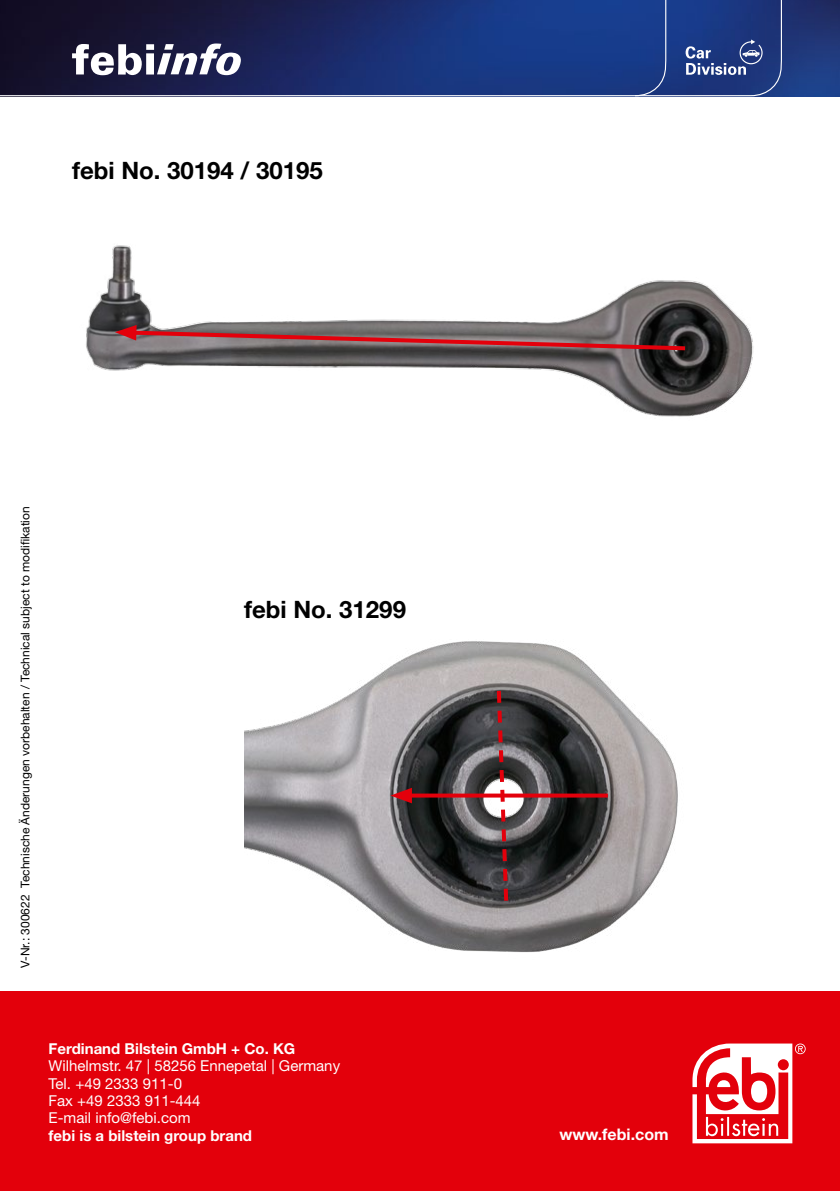
<style>
.page{position:relative;width:840px;height:1191px;background:#fff}
.page>*{position:absolute;margin:0;border:0;box-sizing:border-box;transform-origin:0 0}
.t1{font:700 24px "Helvetica Neue LT Std";color:#000}
.t2{font:700 16px "Helvetica Neue LT Std";color:#fff}
.t3{font:15px/17.4px "Helvetica Neue LT Std";color:#fff}
.t4{font:700 15px "Helvetica Neue LT Std";color:#fff}
.t5{font:12px "Helvetica Neue LT Std";color:#000}
</style>
<div class="page">
<img style="left:86px;top:245px;width:668px;height:172px">
<img style="left:244px;top:641px;width:434px;height:311px">
<img style="left:782px;top:0;width:57px;height:96px">
<svg style="left:0;top:0;width:782px;height:97px;background:#1b2d67"></svg>
<svg style="left:633px;top:0;width:33px;height:97px;background:#21438d"></svg>
<svg style="left:685px;top:39px;width:77px;height:36px;background:#495e98"></svg>
<svg style="left:72px;top:43px;width:169px;height:32px"></svg>
<div style="left:0;top:991px;width:839px;height:200px;background:#e3000b"></div>
<svg style="left:692px;top:1043px;width:113px;height:100px"></svg>
<svg style="left:115px;top:325px;width:573px;height:27px;background:#7e595b"></svg>
<svg style="left:494px;top:687px;width:16px;height:217px;background:#765457"></svg>
<svg style="left:411px;top:793px;width:196px;height:4px"></svg>
<svg style="left:390px;top:787px;width:21px;height:16px"></svg>
<h1 class="t1" style="left:72px;top:155px;width:252px">febi No. 30194 / 30195</h1>
<p class="t5" style="left:18px;top:967px;width:463px;rotate:-90deg">V-Nr.: 300622 Technische Änderungen vorbehalten / Technical subject to modifikation</p>
<h1 class="t1" style="left:244px;top:595px;width:163px">febi No. 31299</h1>
<p class="t4" style="left:49px;top:1039px;width:248px">Ferdinand Bilstein GmbH + Co. KG</p>
<p class="t3" style="left:49px;top:1057px;width:293px">Wilhelmstr. 47 | 58256 Ennepetal | Germany<br>Tel. +49 2333 911-0<br>Fax +49 2333 911-444<br>E-mail info@febi.com</p>
<p class="t4" style="left:49px;top:1126px;width:205px">febi is a bilstein group brand</p>
<p class="t2" style="left:559px;top:1124px;width:110px">www.febi.com</p>
</div>
